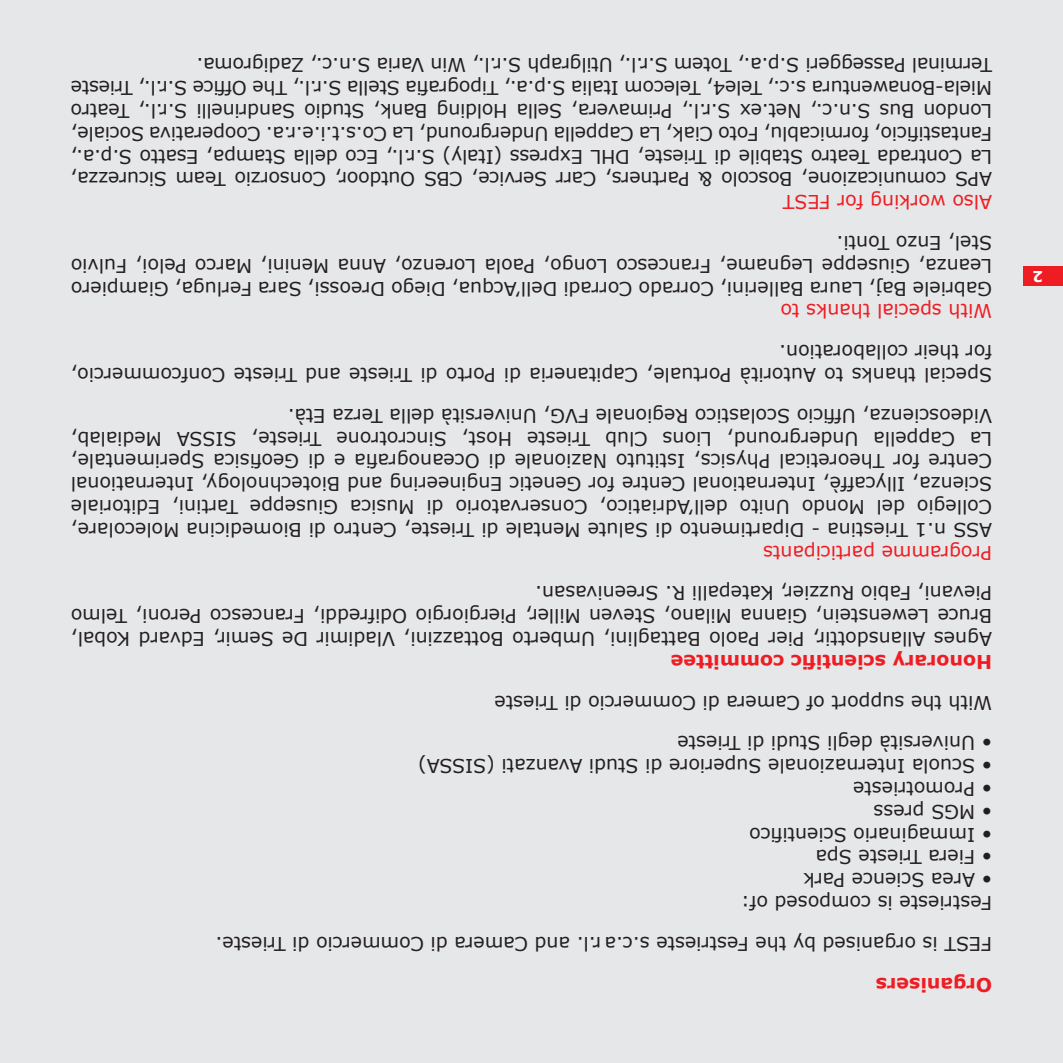
<style>
.page{position:relative;width:1063px;height:1063px;background:#e6e7e9}
.page>*{position:absolute;margin:0;border:0;box-sizing:border-box;transform-origin:0 0}
.t1{font:19px/22.8px "Verdana";color:#231f20;text-align:justify}
.t2{font:19px "Verdana";color:#ee1d23}
.t3{font:700 19px "Verdana";color:#ee1d23}
.t4{font:700 15px "Verdana";color:#fff}
</style>
<div class="page">
<div style="left:1023px;top:266px;width:40px;height:20px;background:#ee1d23"></div>
<p class="t1" style="left:992px;top:191px;width:923px;rotate:-180deg">APS comunicazione, Boscolo &amp; Partners, Carr Service, CBS Outdoor, Consorzio Team Sicurezza, La Contrada Teatro Stabile di Trieste, DHL Express (Italy) S.r.l., Eco della Stampa, Esatto S.p.a., Fantastificio, formicablu, Foto Ciak, La Cappella Underground, La Co.s.t.i.e.r.a. Cooperativa Sociale, London Bus S.n.c., Net.ex S.r.l., Primavera, Sella Holding Bank, Studio Sandrinelli S.r.l., Teatro Miela-Bonawentura s.c., Tele4, Telecom Italia S.p.a., Tipografia Stella S.r.l., The Office S.r.l., Trieste Terminal Passeggeri S.p.a., Totem S.r.l., Utilgraph S.r.l., Win Varia S.n.c., Zadigroma.</p>
<p class="t2" style="left:992px;top:214px;width:211px;rotate:-180deg">Also working for FEST</p>
<p class="t1" style="left:992px;top:301px;width:923px;rotate:-180deg">Gabriele Baj, Laura Ballerini, Corrado Corradi Dell’Acqua, Diego Dreossi, Sara Ferluga, Giampiero Leanza, Giuseppe Legname, Francesco Longo, Paola Lorenzo, Anna Menini, Marco Peloi, Fulvio Stel, Enzo Tonti.</p>
<p class="t2" style="left:992px;top:323px;width:213px;rotate:-180deg">With special thanks to</p>
<p class="t1" style="left:992px;top:387px;width:923px;rotate:-180deg">Special thanks to Autorità Portuale, Capitaneria di Porto di Trieste and Trieste Confcommercio, for their collaboration.</p>
<p class="t1" style="left:992px;top:542px;width:923px;rotate:-180deg">ASS n.1 Triestina - Dipartimento di Salute Mentale di Trieste, Centro di Biomedicina Molecolare, Collegio del Mondo Unito dell’Adriatico, Conservatorio di Musica Giuseppe Tartini, Editoriale Scienza, Illycaffè, International Centre for Genetic Engineering and Biotechnology, International Centre for Theoretical Physics, Istituto Nazionale di Oceanografia e di Geofisica Sperimentale, La Cappella Underground, Lions Club Trieste Host, Sincrotrone Trieste, SISSA Medialab, Videoscienza, Ufficio Scolastico Regionale FVG, Università della Terza Età.</p>
<p class="t2" style="left:992px;top:565px;width:230px;rotate:-180deg">Programme participants</p>
<p class="t1" style="left:992px;top:651px;width:923px;rotate:-180deg">Agnes Allansdottir, Pier Paolo Battaglini, Umberto Bottazzini, Vladimir De Semir, Edvard Kobal, Bruce Lewenstein, Gianna Milano, Steven Miller, Piergiorgio Odifreddi, Francesco Peroni, Telmo Pievani, Fabio Ruzzier, Katepalli R. Sreenivasan.</p>
<p class="t3" style="left:992px;top:674px;width:323px;rotate:-180deg">Honorary scientific committee</p>
<p class="t1" style="left:992px;top:764px;width:499px;line-height:40.8px;rotate:-180deg">• Università degli Studi di Trieste<br>With the support of Camera di Commercio di Trieste</p>
<p class="t1" style="left:992px;top:778px;width:576px;rotate:-180deg">• Scuola Internazionale Superiore di Studi Avanzati (SISSA)</p>
<p class="t1" style="left:992px;top:801px;width:141px;rotate:-180deg">• Promotrieste</p>
<p class="t1" style="left:992px;top:824px;width:120px;rotate:-180deg">• MGS press</p>
<p class="t1" style="left:992px;top:847px;width:244px;rotate:-180deg">• Immaginario Scientifico</p>
<p class="t1" style="left:992px;top:869px;width:178px;rotate:-180deg">• Fiera Trieste Spa</p>
<p class="t1" style="left:992px;top:892px;width:190px;rotate:-180deg">• Area Science Park</p>
<p class="t1" style="left:992px;top:965px;width:778px;line-height:40.8px;rotate:-180deg">FEST is organised by the Festrieste s.c.a r.l. and Camera di Commercio di Trieste.<br>Festrieste is composed of:</p>
<p class="t3" style="left:992px;top:997px;width:118px;rotate:-180deg">Organisers</p>
<p class="t4" style="left:1044px;top:286px;width:12px;rotate:-180deg">2</p>
</div>
